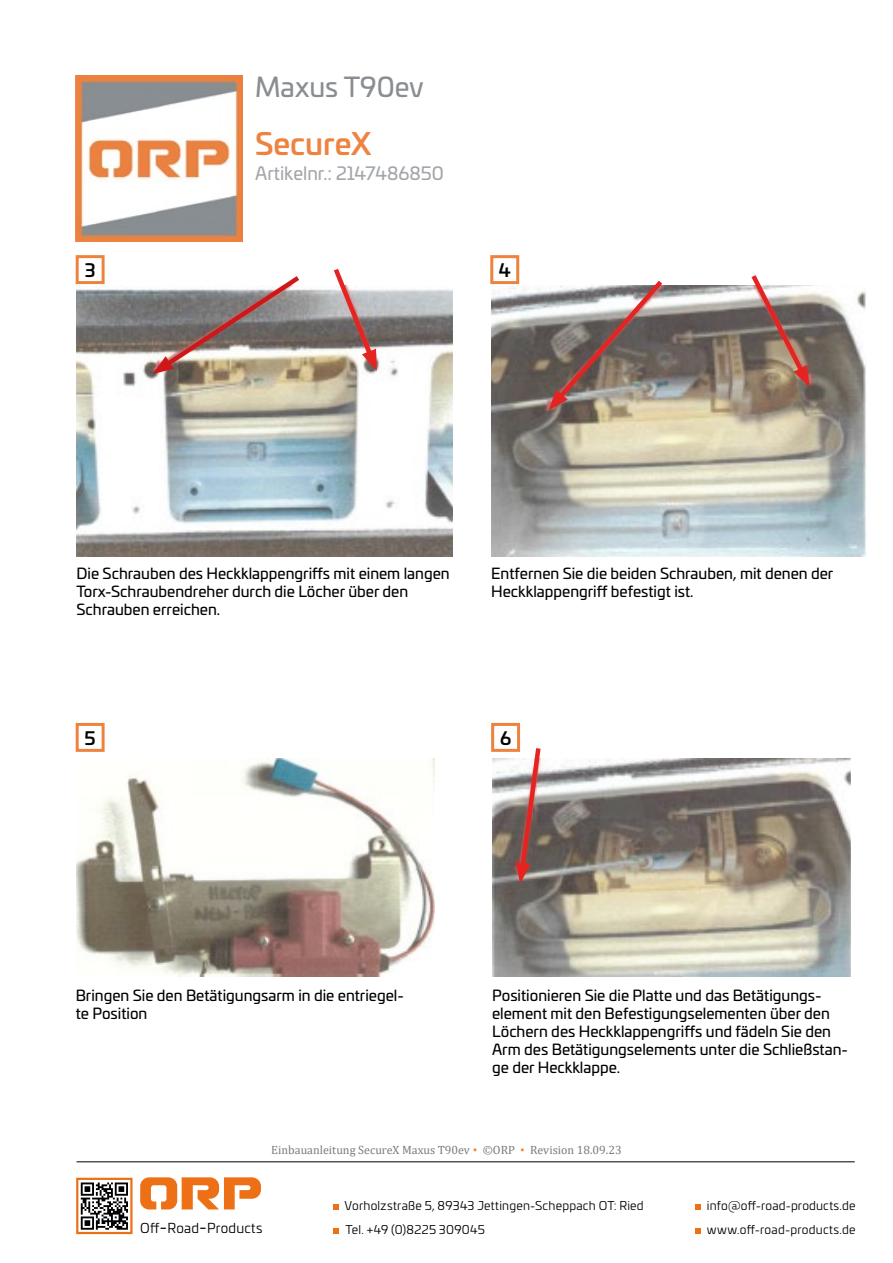
<style>
.page{position:relative;width:893px;height:1263px;background:#fff}
.page>*{position:absolute;margin:0;border:0;box-sizing:border-box;transform-origin:0 0}
.t1{font:500 30px "Univia Pro";color:#ed833f}
.t2{font:27px "Univia Pro";color:#898e93}
.t3{font:18px "Univia Pro";color:#a3a7ab}
.t4{font:500 18px "Univia Pro";color:#000}
.t5{font:15px/18px "Univia Pro";color:#000}
.t6{font:13.5px "Univia Pro";letter-spacing:.015em;color:#000}
.t7{font:12px "Univia Pro";letter-spacing:.02em;color:#000}
.t8{font:12px "Cambria";color:#7c7b7b}
.s1{color:#ed833f}
.s2{font-size:18px}
</style>
<div class="page">
<img style="left:76px;top:75px;width:166px;height:167px">
<hr style="left:77px;top:1161px;width:778px;height:1px;background:#000">
<svg style="left:140px;top:1177px;width:121px;height:32px"></svg>
<div style="left:76px;top:1178px;width:57px;height:56px;border:2px solid #ed7016"></div>
<svg style="left:81px;top:1182px;width:47px;height:48px"></svg>
<svg style="left:333px;top:1204px;width:5px;height:5px"></svg>
<svg style="left:695px;top:1204px;width:5px;height:5px"></svg>
<svg style="left:333px;top:1228px;width:5px;height:6px"></svg>
<svg style="left:695px;top:1228px;width:5px;height:6px"></svg>
<img style="left:77px;top:289px;width:375px;height:268px">
<div style="left:490px;top:255px;width:29px;height:29px;border:3px solid #ed833f"></div>
<div style="left:76px;top:255px;width:29px;height:29px;border:3px solid #ed833f"></div>
<img style="left:491px;top:286px;width:375px;height:271px">
<div style="left:76px;top:723px;width:29px;height:29px;border:3px solid #ed833f"></div>
<div style="left:491px;top:723px;width:29px;height:29px;border:3px solid #ed833f"></div>
<img style="left:77px;top:758px;width:358px;height:219px">
<img style="left:492px;top:758px;width:358px;height:219px">
<svg style="left:152px;top:276px;width:152px;height:98px"></svg>
<svg style="left:330px;top:268px;width:48px;height:103px"></svg>
<svg style="left:548px;top:280px;width:119px;height:130px;background:#968680"></svg>
<img style="left:747px;top:275px;width:63px;height:112px">
<svg style="left:515px;top:743px;width:28px;height:141px"></svg>
<h2 class="t2" style="left:255px;top:67px;width:170px">Maxus T90ev</h2>
<h1 class="t1" style="left:255px;top:120px;width:118px">SecureX</h1>
<p class="t3" style="left:255px;top:159px;width:190px">Artikelnr.: 2147486850</p>
<p class="t4" style="left:85px;top:256px;width:12px">3</p>
<p class="t4" style="left:499px;top:256px;width:13px">4</p>
<p class="t5" style="left:77px;top:564px;width:375px">Die Schrauben des Heckklappengriffs mit einem langen<br>Torx-Schraubendreher durch die Löcher über den<br>Schrauben erreichen.</p>
<p class="t5" style="left:491px;top:564px;width:344px">Entfernen Sie die beiden Schrauben, mit denen der<br>Heckklappengriff befestigt ist.</p>
<p class="t4" style="left:85px;top:724px;width:13px">5</p>
<p class="t4" style="left:500px;top:724px;width:13px">6</p>
<p class="t5" style="left:76px;top:985px;width:330px">Bringen Sie den Betätigungsarm in die entriegel&shy;te Position</p>
<p class="t5" style="left:492px;top:985px;width:357px">Positionieren Sie die Platte und das Betätigungs&shy;element mit den Befestigungselementen über den Löchern des Heckklappengriffs und fädeln Sie den Arm des Betätigungselements unter die Schließstan&shy;ge der Heckklappe.</p>
<p class="t8" style="left:271px;top:1143px;width:352px">Einbauanleitung SecureX Maxus T90ev<span class="s1">▪</span> ©ORP <span class="s1">▪</span> Revision 18.09.23</p>
<p class="t7" style="left:344px;top:1196px;width:301px">Vorholzstraße 5, 89343 Jettingen-Scheppach OT: Ried</p>
<p class="t6" style="left:140px;top:1219px;width:124px">Off<span class="s2">-</span>Road<span class="s2">-</span>Products</p>
<p class="t7" style="left:346px;top:1220px;width:141px">Tel. +49 (0)8225 309045</p>
<p class="t7" style="left:707px;top:1196px;width:150px">info@off-road-products.de</p>
<p class="t7" style="left:707px;top:1220px;width:150px">www.off-road-products.de</p>
</div>
